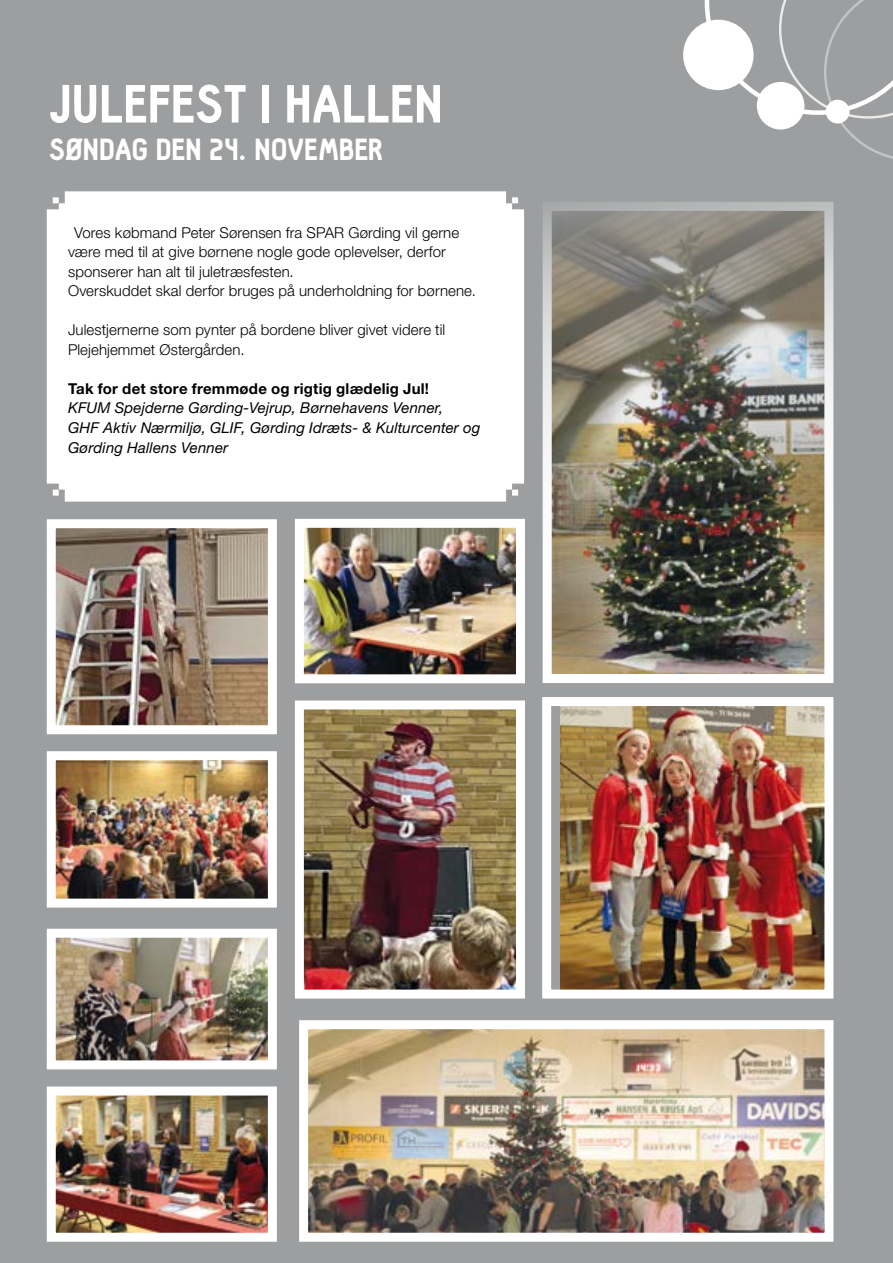
<style>
.page{position:relative;width:893px;height:1263px;background:#9c9e9f}
.page>*{position:absolute;margin:0;border:0;box-sizing:border-box;transform-origin:0 0}
.t1{font:900 52.5px "Hallosans";color:#fff}
.t2{font:900 30px "Hallosans";color:#fff}
.t3{font:300 15px/19.5px "Helvetica Neue";letter-spacing:.005em;color:#000}
.t4{font:italic 15px/19.5px "Helvetica Neue";letter-spacing:.01em;color:#000}
.t5{font:700 15px "Helvetica Neue";letter-spacing:.015em;color:#000}
</style>
<div class="page">
<div style="left:683px;top:20px;width:71px;height:70px;background:#fff;border-radius:50%"></div>
<svg style="left:705px;top:0;width:188px;height:159px"></svg>
<div style="left:757px;top:82px;width:47px;height:47px;background:#fff;border-radius:50%"></div>
<div style="left:826px;top:100px;width:23px;height:23px;background:#fff;border-radius:50%"></div>
<img style="left:309px;top:1030px;width:514px;height:202px">
<div style="left:299px;top:1020px;width:534px;height:222px;border:9px solid #fff"></div>
<img style="left:57px;top:939px;width:210px;height:120px">
<div style="left:47px;top:929px;width:230px;height:140px;border:9px solid #fff"></div>
<img style="left:305px;top:529px;width:210px;height:144px">
<div style="left:295px;top:519px;width:230px;height:164px;border:9px solid #fff"></div>
<img style="left:57px;top:1096px;width:210px;height:136px">
<div style="left:47px;top:1086px;width:230px;height:156px;border:9px solid #fff"></div>
<img style="left:560px;top:707px;width:263px;height:281px">
<div style="left:542px;top:697px;width:291px;height:301px;border:9px solid #fff"></div>
<img style="left:57px;top:761px;width:210px;height:137px">
<div style="left:47px;top:751px;width:230px;height:157px;border:9px solid #fff"></div>
<img style="left:553px;top:212px;width:270px;height:461px">
<div style="left:543px;top:202px;width:290px;height:481px;border:9px solid #fff"></div>
<div style="left:47px;top:191px;width:477px;height:311px;background:#fff"></div>
<img style="left:57px;top:529px;width:210px;height:195px">
<div style="left:47px;top:519px;width:230px;height:215px;border:9px solid #fff"></div>
<img style="left:305px;top:710px;width:210px;height:278px">
<div style="left:295px;top:700px;width:230px;height:298px;border:9px solid #fff"></div>
<h1 class="t1" style="left:49px;top:75px;width:395px">JULEFEST I HALLEN</h1>
<h2 class="t2" style="left:49px;top:133px;width:335px">SØNDAG DEN 24. NOVEMBER</h2>
<p class="t3" style="left:68px;top:222px;width:409px;text-indent:6px">Vores købmand Peter Sørensen fra SPAR Gørding vil gerne være med til at give børnene nogle gode oplevelser, derfor sponserer han alt til juletræsfesten.<br>Overskuddet skal derfor bruges på underholdning for børnene.</p>
<p class="t3" style="left:68px;top:320px;width:379px">Julestjernerne som pynter på bordene bliver givet videre til<br>Plejehjemmet Østergården.</p>
<p class="t5" style="left:68px;top:377px;width:363px">Tak for det store fremmøde og rigtig glædelig Jul!</p>
<p class="t4" style="left:68px;top:399px;width:414px">KFUM Spejderne Gørding-Vejrup, Børnehavens Venner,<br>GHF Aktiv Nærmiljø, GLIF, Gørding Idræts- &amp; Kulturcenter og<br>Gørding Hallens Venner</p>
</div>
